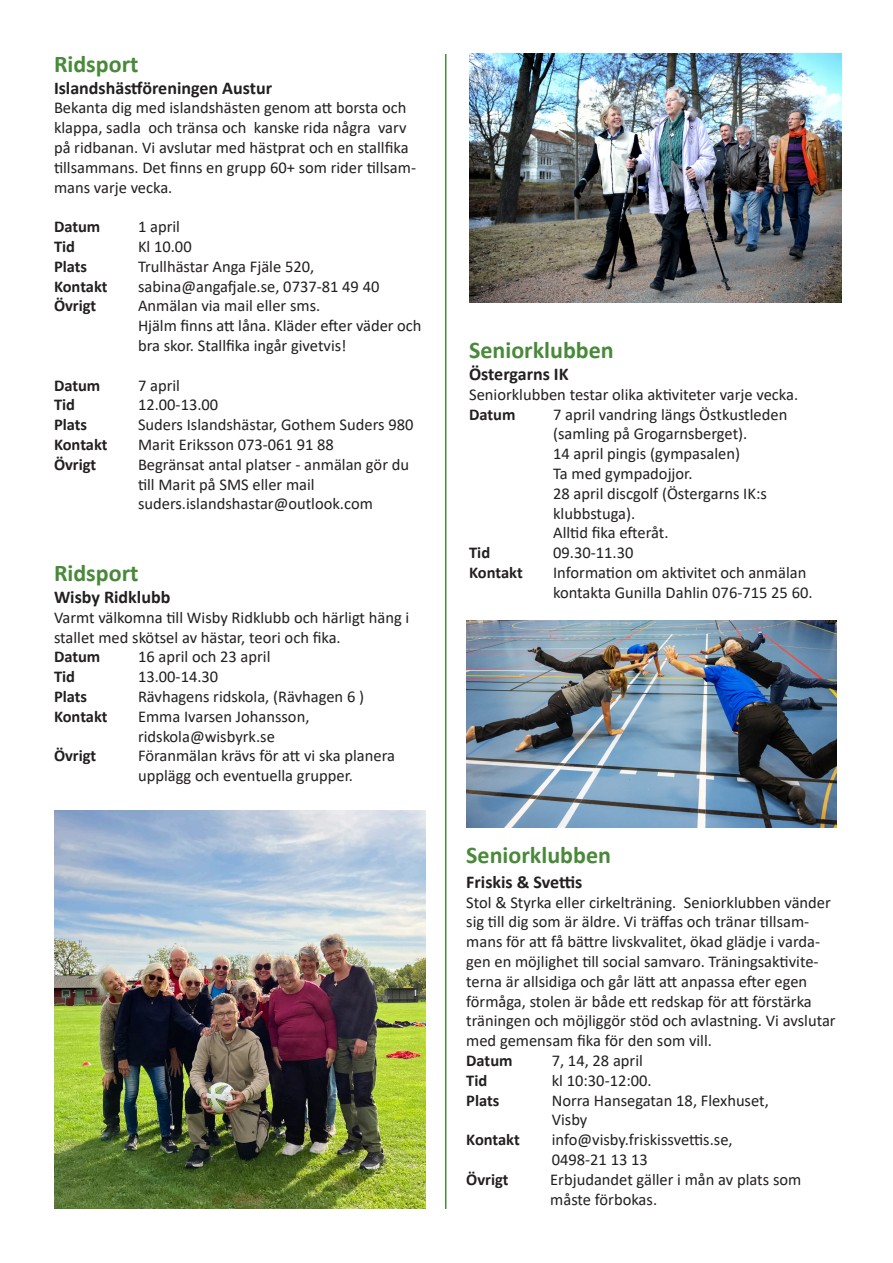
<style>
.page{position:relative;width:893px;height:1263px;background:#fff}
.page>*{position:absolute;margin:0;border:0;box-sizing:border-box;transform-origin:0 0}
.t1{font:700 24px "Calibri";color:#49893a}
.t2{font:700 18px "Calibri";color:#231f20}
.t3{font:16.5px/19.8px "Calibri";color:#231f20}
.t4{font:700 16.5px "Calibri";color:#231f20}
</style>
<div class="page">
<img style="left:469px;top:54px;width:373px;height:248px">
<img style="left:466px;top:620px;width:370px;height:207px">
<hr style="left:445px;top:54px;width:1px;height:1155px;background:#49893a">
<img style="left:54px;top:810px;width:371px;height:399px">
<p class="t1" style="left:54px;top:47px;width:86px">Ridsport</p>
<p class="t2" style="left:54px;top:75px;width:220px">Islandshästföreningen Austur</p>
<p class="t3" style="left:54px;top:98px;width:364px">Bekanta dig med islandshästen genom att borsta och klappa, sadla och tränsa och kanske rida några varv på ridbanan. Vi avslutar med hästprat och en stallfika tillsammans. Det finns en grupp 60+ som rider tillsam&shy;mans varje vecka.</p>
<p class="t4" style="left:54px;top:215px;width:48px">Datum</p>
<p class="t3" style="left:138px;top:216px;width:43px">1 april</p>
<p class="t4" style="left:54px;top:235px;width:23px">Tid</p>
<p class="t3" style="left:138px;top:236px;width:55px">Kl 10.00</p>
<p class="t4" style="left:54px;top:255px;width:35px">Plats</p>
<p class="t3" style="left:138px;top:256px;width:178px">Trullhästar Anga Fjäle 520,</p>
<p class="t4" style="left:54px;top:274px;width:55px">Kontakt</p>
<p class="t3" style="left:138px;top:276px;width:243px">sabina@angafjale.se, 0737-81 49 40</p>
<p class="t4" style="left:54px;top:294px;width:44px">Övrigt</p>
<p class="t3" style="left:138px;top:296px;width:184px">Anmälan via mail eller sms.</p>
<p class="t3" style="left:138px;top:315px;width:285px">Hjälm finns att låna. Kläder efter väder och bra skor. Stallfika ingår givetvis!</p>
<p class="t4" style="left:54px;top:373px;width:48px">Datum</p>
<p class="t3" style="left:138px;top:375px;width:43px">7 april</p>
<p class="t4" style="left:54px;top:393px;width:23px">Tid</p>
<p class="t3" style="left:138px;top:395px;width:82px">12.00-13.00</p>
<p class="t4" style="left:54px;top:413px;width:35px">Plats</p>
<p class="t3" style="left:138px;top:414px;width:277px">Suders Islandshästar, Gothem Suders 980</p>
<p class="t4" style="left:54px;top:433px;width:55px">Kontakt</p>
<p class="t3" style="left:138px;top:434px;width:197px">Marit Eriksson 073-061 91 88</p>
<p class="t4" style="left:54px;top:453px;width:44px">Övrigt</p>
<p class="t3" style="left:138px;top:454px;width:273px">Begränsat antal platser - anmälan gör du till Marit på SMS eller mail</p>
<p class="t3" style="left:138px;top:494px;width:236px">suders.islandshastar@outlook.com</p>
<p class="t1" style="left:54px;top:556px;width:86px">Ridsport</p>
<p class="t2" style="left:54px;top:584px;width:118px">Wisby Ridklubb</p>
<p class="t3" style="left:54px;top:607px;width:357px">Varmt välkomna till Wisby Ridklubb och härligt häng i stallet med skötsel av hästar, teori och fika.</p>
<p class="t4" style="left:54px;top:645px;width:48px">Datum</p>
<p class="t3" style="left:138px;top:647px;width:134px">16 april och 23 april</p>
<p class="t4" style="left:54px;top:665px;width:23px">Tid</p>
<p class="t3" style="left:138px;top:666px;width:82px">13.00-14.30</p>
<p class="t4" style="left:54px;top:685px;width:35px">Plats</p>
<p class="t3" style="left:138px;top:686px;width:228px">Rävhagens ridskola, (Rävhagen 6 )</p>
<p class="t4" style="left:54px;top:705px;width:55px">Kontakt</p>
<p class="t3" style="left:138px;top:706px;width:173px">Emma Ivarsen Johansson, ridskola@wisbyrk.se</p>
<p class="t4" style="left:54px;top:744px;width:44px">Övrigt</p>
<p class="t3" style="left:138px;top:746px;width:258px">Föranmälan krävs för att vi ska planera upplägg och eventuella grupper.</p>
<p class="t1" style="left:469px;top:333px;width:146px">Seniorklubben</p>
<p class="t2" style="left:469px;top:361px;width:101px">Östergarns IK</p>
<p class="t3" style="left:469px;top:384px;width:331px">Seniorklubben testar olika aktiviteter varje vecka.</p>
<p class="t4" style="left:469px;top:402px;width:48px">Datum</p>
<p class="t3" style="left:553px;top:404px;width:236px">7 april vandring längs Östkustleden</p>
<p class="t3" style="left:553px;top:423px;width:196px">(samling på Grogarnsberget).</p>
<p class="t3" style="left:553px;top:443px;width:189px">14 april pingis (gympasalen)</p>
<p class="t3" style="left:553px;top:463px;width:141px">Ta med gympadojjor.</p>
<p class="t3" style="left:553px;top:483px;width:215px">28 april discgolf (Östergarns IK:s klubbstuga).</p>
<p class="t3" style="left:553px;top:522px;width:117px">Alltid fika efteråt.</p>
<p class="t4" style="left:469px;top:541px;width:23px">Tid</p>
<p class="t3" style="left:553px;top:542px;width:82px">09.30-11.30</p>
<p class="t4" style="left:469px;top:561px;width:55px">Kontakt</p>
<p class="t3" style="left:553px;top:562px;width:261px">Information om aktivitet och anmälan kontakta Gunilla Dahlin 076-715 25 60.</p>
<p class="t1" style="left:466px;top:838px;width:146px">Seniorklubben</p>
<p class="t2" style="left:466px;top:869px;width:118px">Friskis &amp; Svettis</p>
<p class="t3" style="left:466px;top:892px;width:371px">Stol &amp; Styrka eller cirkelträning. Seniorklubben vänder sig till dig som är äldre. Vi träffas och tränar tillsam&shy;mans för att få bättre livskvalitet, ökad glädje i varda&shy;gen en möjlighet till social samvaro. Träningsaktivite&shy;terna är allsidiga och går lätt att anpassa efter egen förmåga, stolen är både ett redskap för att förstärka träningen och möjliggör stöd och avlastning. Vi avslutar med gemensam fika för den som vill.</p>
<p class="t4" style="left:466px;top:1049px;width:48px">Datum</p>
<p class="t3" style="left:552px;top:1050px;width:93px">7, 14, 28 april</p>
<p class="t4" style="left:466px;top:1068px;width:23px">Tid</p>
<p class="t3" style="left:552px;top:1070px;width:101px">kl 10:30-12:00.</p>
<p class="t4" style="left:466px;top:1088px;width:35px">Plats</p>
<p class="t3" style="left:552px;top:1090px;width:219px">Norra Hansegatan 18, Flexhuset,<br>Visby</p>
<p class="t4" style="left:466px;top:1128px;width:55px">Kontakt</p>
<p class="t3" style="left:552px;top:1129px;width:182px">info@visby.friskissvettis.se,<br>0498-21 13 13</p>
<p class="t4" style="left:466px;top:1167px;width:44px">Övrigt</p>
<p class="t3" style="left:550px;top:1169px;width:253px">Erbjudandet gäller i mån av plats som</p>
<p class="t3" style="left:550px;top:1189px;width:108px">måste förbokas.</p>
</div>
